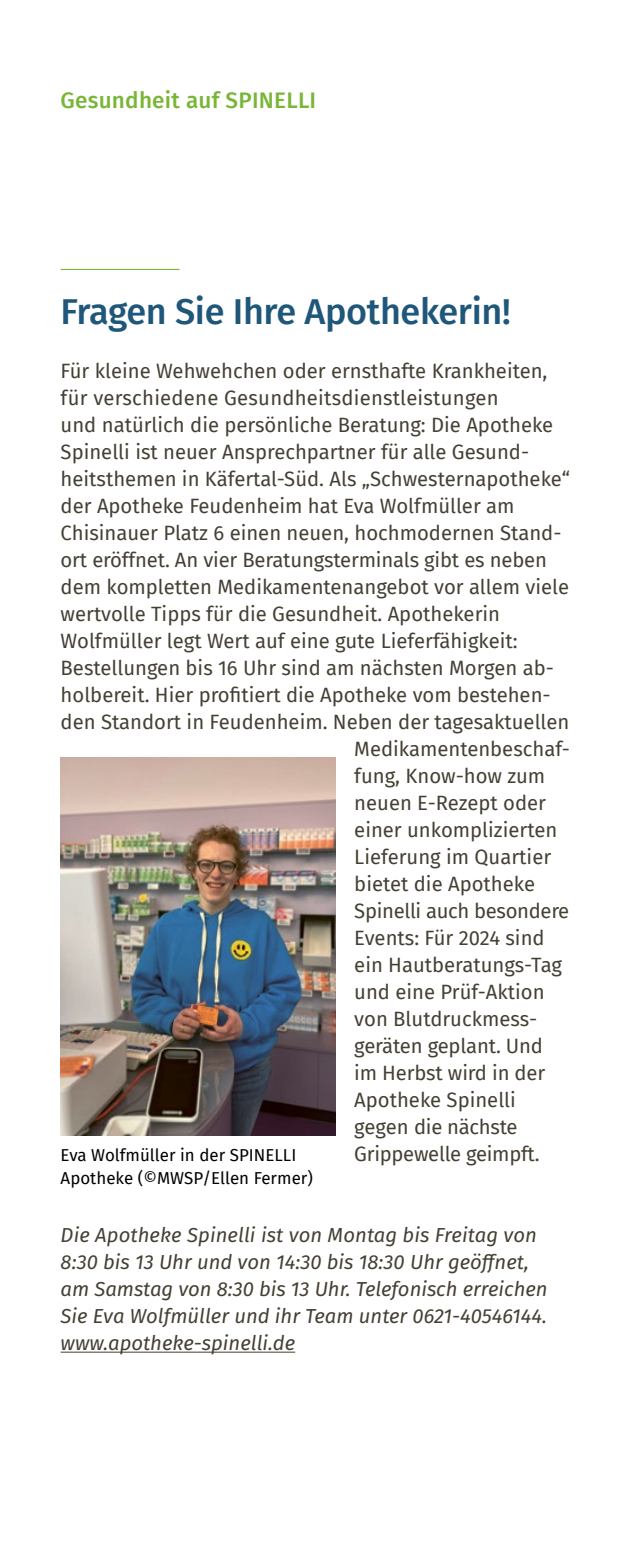
<style>
.page{position:relative;width:632px;height:1550px;background:#fff}
.page>*{position:absolute;margin:0;border:0;box-sizing:border-box;transform-origin:0 0}
.t1{font:500 36px "Fira Sans";letter-spacing:-.01em;color:#1f577a}
.t2{font:500 22.5px "Fira Sans";letter-spacing:.01em;color:#79b638}
.t3{font:20.25px "Fira Sans";color:#454034}
.t4{font:italic 20.25px/27px "Fira Sans";color:#454034}
.Bildunterschriften{font:16.88px/22.5px "Fira Sans";color:#000}
</style>
<div class="page">
<hr style="left:61px;top:1352px;width:234px;height:1px;background:#454034">
<hr style="left:61px;top:269px;width:118px;height:1px;background:#79b638">
<img style="left:61px;top:758px;width:274px;height:378px">
<p class="t2" style="left:61px;top:82px;width:257px">Gesundheit auf SPINELLI</p>
<p class="t1" style="left:61px;top:283px;width:451px">Fragen Sie Ihre Apothekerin!</p>
<p class="t3" style="left:61px;top:356px;width:488px">Für kleine Wehwehchen oder ernsthafte Krankheiten,</p>
<p class="t3" style="left:61px;top:383px;width:439px">für verschiedene Gesundheitsdienstleistungen</p>
<p class="t3" style="left:61px;top:410px;width:494px">und natürlich die persönliche Beratung: Die Apotheke</p>
<p class="t3" style="left:61px;top:437px;width:470px">Spinelli ist neuer Ansprechpartner für alle Gesund-</p>
<p class="t3" style="left:61px;top:464px;width:510px">heitsthemen in Käfertal-Süd. Als „Schwesternapotheke“</p>
<p class="t3" style="left:61px;top:491px;width:455px">der Apotheke Feudenheim hat Eva Wolfmüller am</p>
<p class="t3" style="left:61px;top:518px;width:502px">Chisinauer Platz 6 einen neuen, hochmodernen Stand-</p>
<p class="t3" style="left:61px;top:545px;width:487px">ort eröffnet. An vier Beratungsterminals gibt es neben</p>
<p class="t3" style="left:61px;top:572px;width:510px">dem kompletten Medikamentenangebot vor allem viele</p>
<p class="t3" style="left:61px;top:599px;width:441px">wertvolle Tipps für die Gesundheit. Apothekerin</p>
<p class="t3" style="left:61px;top:626px;width:458px">Wolfmüller legt Wert auf eine gute Lieferfähigkeit:</p>
<p class="t3" style="left:61px;top:653px;width:494px">Bestellungen bis 16 Uhr sind am nächsten Morgen ab-</p>
<p class="t3" style="left:61px;top:680px;width:491px">holbereit. Hier profitiert die Apotheke vom bestehen-</p>
<p class="t3" style="left:61px;top:707px;width:510px">den Standort in Feudenheim. Neben der tagesaktuellen</p>
<p class="t3" style="left:354px;top:734px;width:217px">Medikamentenbeschaf-</p>
<p class="t3" style="left:354px;top:761px;width:192px">fung, Know-how zum</p>
<p class="t3" style="left:354px;top:788px;width:193px">neuen E-Rezept oder</p>
<p class="t3" style="left:354px;top:815px;width:204px">einer unkomplizierten</p>
<p class="t3" style="left:354px;top:842px;width:198px">Lieferung im Quartier</p>
<p class="t3" style="left:354px;top:869px;width:182px">bietet die Apotheke</p>
<p class="t3" style="left:354px;top:896px;width:216px">Spinelli auch besondere</p>
<p class="t3" style="left:354px;top:923px;width:192px">Events: Für 2024 sind</p>
<p class="t3" style="left:354px;top:950px;width:209px">ein Hautberatungs-Tag</p>
<p class="t3" style="left:354px;top:977px;width:192px">und eine Prüf-Aktion</p>
<p class="t3" style="left:354px;top:1004px;width:182px">von Blutdruckmess-</p>
<p class="t3" style="left:354px;top:1031px;width:190px">geräten geplant. Und</p>
<p class="t3" style="left:354px;top:1058px;width:192px">im Herbst wird in der</p>
<p class="t3" style="left:354px;top:1085px;width:163px">Apotheke Spinelli</p>
<p class="t3" style="left:354px;top:1112px;width:165px">gegen die nächste</p>
<p class="t3" style="left:354px;top:1139px;width:187px">Grippewelle geimpft.</p>
<p class="Bildunterschriften" style="left:61px;top:1143px;width:254px">Eva Wolfmüller in der SPINELLI<br>Apotheke (©MWSP/Ellen Fermer)</p>
<p class="t4" style="left:61px;top:1221px;width:488px">Die Apotheke Spinelli ist von Montag bis Freitag von 8:30 bis 13 Uhr und von 14:30 bis 18:30 Uhr geöffnet, am Samstag von 8:30 bis 13 Uhr. Telefonisch erreichen Sie Eva Wolfmüller und ihr Team unter 0621-40546144.</p>
<p class="t4" style="left:61px;top:1329px;width:236px">www.apotheke-spinelli.de</p>
</div>
